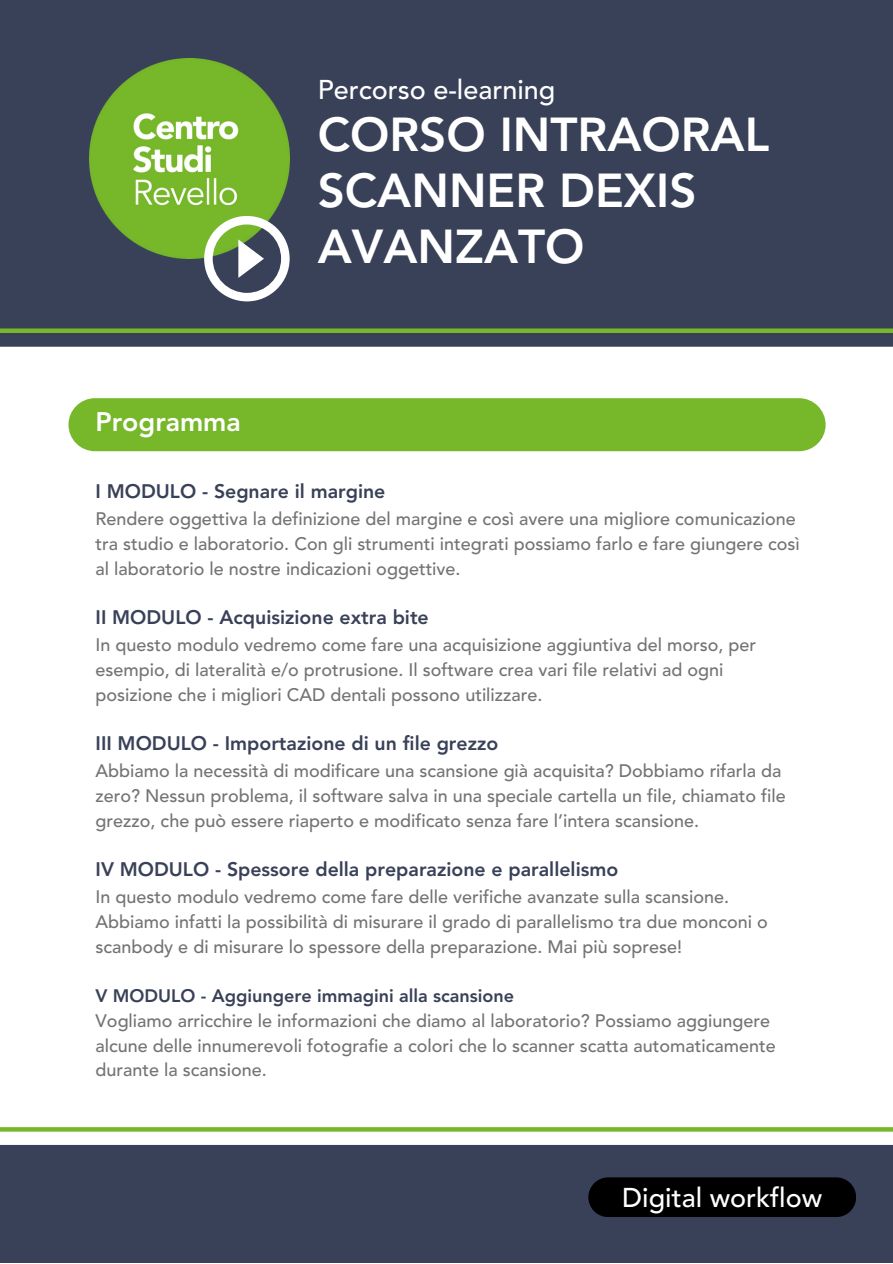
<style>
.page{position:relative;width:893px;height:1264px;background:#fff}
.page>*{position:absolute;margin:0;border:0;box-sizing:border-box;transform-origin:0 0}
.t1{font:800 47.25px/56.2px "Avenir LT Std";color:#fff}
.t2{font:500 27px "Avenir LT Std";color:#fff}
.t3{font:800 26.7px "Avenir LT Std";color:#fff}
.t4{font:800 19.5px "Avenir LT Std";color:#394158}
.t5{font:500 18px/24.8px "Avenir LT Std";color:#737373}
.t6{font:800 18px "Avenir LT Std";color:#394158}
</style>
<div class="page">
<div style="left:0;top:0;width:892px;height:1262px;background:#394158"></div>
<img style="left:89px;top:58px;width:200px;height:200px">
<svg style="left:204px;top:216px;width:85px;height:85px"></svg>
<div style="left:0;top:347px;width:892px;height:797px;background:#fff"></div>
<div style="left:588px;top:1177px;width:268px;height:39px;background:#000"></div>
<svg style="left:0;top:1127px;width:892px;height:4px;background:#7bba32"></svg>
<div style="left:0;top:328px;width:892px;height:5px;background:#76b82a"></div>
<div style="left:68px;top:398px;width:757px;height:53px;background:#76b82a;border-radius:27px"></div>
<p class="t3" style="left:96px;top:410px;width:147px">Programma</p>
<p class="t2" style="left:318px;top:79px;width:239px">Percorso e-learning</p>
<p class="t1" style="left:318px;top:110px;width:453px">CORSO INTRAORAL<br>SCANNER DEXIS</p>
<p class="t1" style="left:318px;top:223px;width:268px">AVANZATO</p>
<p class="t4" style="left:96px;top:483px;width:291px">I MODULO - Segnare il margine</p>
<p class="t5" style="left:96px;top:508px;width:705px">Rendere oggettiva la definizione del margine e così avere una migliore comunicazione tra studio e laboratorio. Con gli strumenti integrati possiamo farlo e fare giungere così al laboratorio le nostre indicazioni oggettive.</p>
<p class="t4" style="left:96px;top:609px;width:334px">II MODULO - Acquisizione extra bite</p>
<p class="t5" style="left:96px;top:634px;width:662px">In questo modulo vedremo come fare una acquisizione aggiuntiva del morso, per esempio, di lateralità e/o protrusione. Il software crea vari file relativi ad ogni posizione che i migliori CAD dentali possono utilizzare.</p>
<p class="t4" style="left:96px;top:735px;width:404px">III MODULO - Importazione di un file grezzo</p>
<p class="t5" style="left:96px;top:760px;width:691px">Abbiamo la necessità di modificare una scansione già acquisita? Dobbiamo rifarla da zero? Nessun problema, il software salva in una speciale cartella un file, chiamato file grezzo, che può essere riaperto e modificato senza fare l’intera scansione.</p>
<p class="t4" style="left:96px;top:861px;width:524px">IV MODULO - Spessore della preparazione e parallelismo</p>
<p class="t5" style="left:96px;top:886px;width:673px">In questo modulo vedremo come fare delle verifiche avanzate sulla scansione.<br>Abbiamo infatti la possibilità di misurare il grado di parallelismo tra due monconi o scanbody e di misurare lo spessore della preparazione. Mai più soprese!</p>
<p class="t6" style="left:96px;top:988px;width:420px">V MODULO - Aggiungere immagini alla scansione</p>
<p class="t5" style="left:96px;top:1009px;width:681px">Vogliamo arricchire le informazioni che diamo al laboratorio? Possiamo aggiungere alcune delle innumerevoli fotografie a colori che lo scanner scatta automaticamente durante la scansione.</p>
<p class="t2" style="left:622px;top:1186px;width:201px">Digital workflow</p>
</div>
